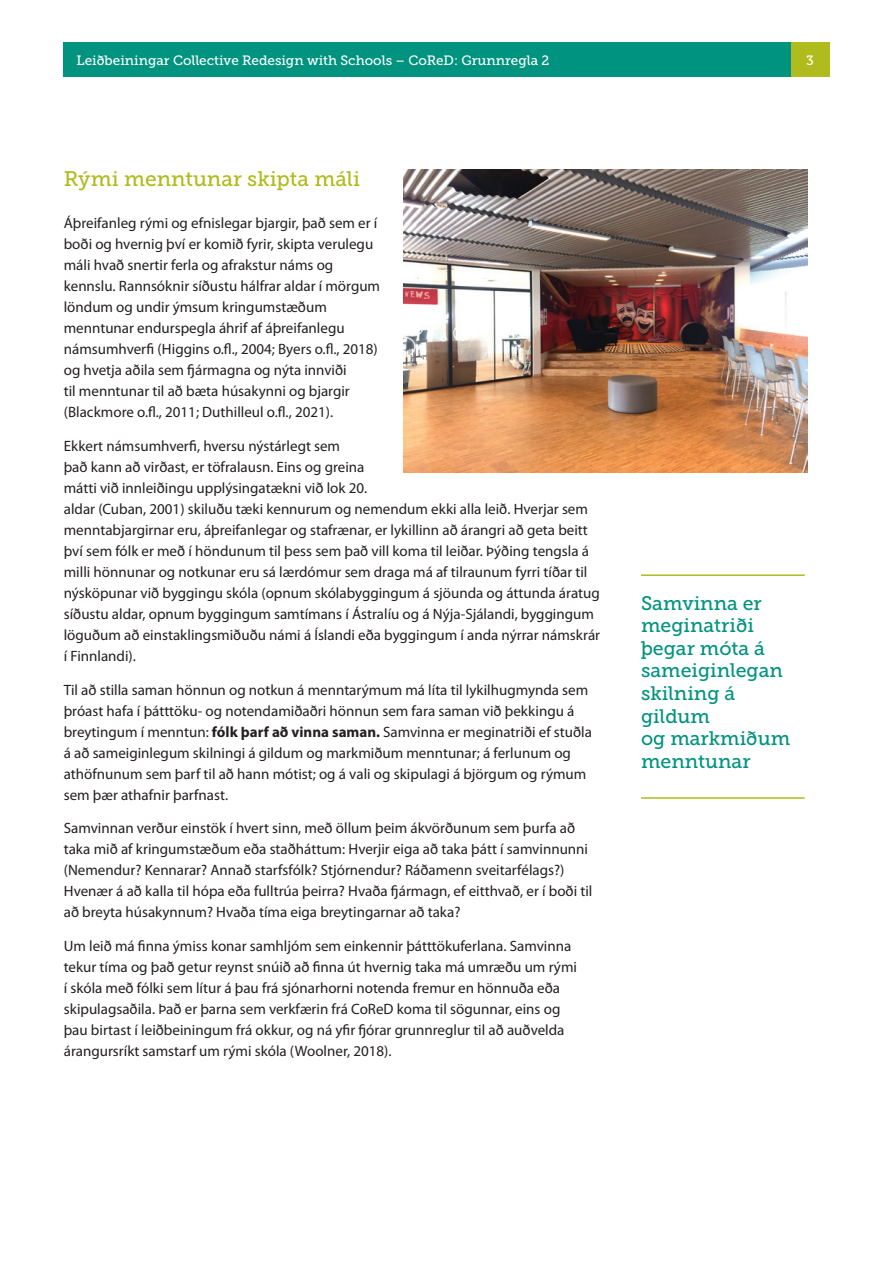
<style>
.page{position:relative;width:893px;height:1263px;background:#fff}
.page>*{position:absolute;margin:0;border:0;box-sizing:border-box;transform-origin:0 0}
.t1{font:21px "Museo Slab 500";color:#b0bb1d}
.t2{font:19.5px/22.5px "Museo Slab 500";color:#00937f}
.t3{font:15px/21px "Myriad Pro";color:#231f20}
.t4{font:13.5px "Museo Slab 500";color:#fff}
.s1{font-weight:700}
</style>
<div class="page">
<div style="left:64px;top:43px;width:744px;height:34px;background:#00937f"></div>
<div style="left:791px;top:43px;width:38px;height:34px;background:#b0bb1d"></div>
<img style="left:404px;top:169px;width:404px;height:303px">
<hr style="left:641px;top:574px;width:164px;height:2px;background:#b0bb1d">
<hr style="left:641px;top:797px;width:164px;height:2px;background:#b0bb1d">
<p class="t4" style="left:77px;top:52px;width:474px">Leiðbeiningar Collective Redesign with Schools – CoReD: Grunnregla 2</p>
<p class="t4" style="left:806px;top:52px;width:9px">3</p>
<h1 class="t1" style="left:64px;top:167px;width:298px">Rými menntunar skipta máli</h1>
<p class="t3" style="left:64px;top:213px;width:318px">Áþreifanleg rými og efnislegar bjargir, það sem er í boði og hvernig því er komið fyrir, skipta verulegu máli hvað snertir ferla og afrakstur náms og kennslu. Rannsóknir síðustu hálfrar aldar í mörgum löndum og undir ýmsum kringumstæðum menntunar endurspegla áhrif af áþreifanlegu námsumhverfi (Higgins o.fl., 2004; Byers o.fl., 2018) og hvetja aðila sem fjármagna og nýta innviði<br>til menntunar til að bæta húsakynni og bjargir (Blackmore o.fl., 2011; Duthilleul o.fl., 2021).</p>
<p class="t3" style="left:64px;top:436px;width:538px">Ekkert námsumhverfi, hversu nýstárlegt sem<br>það kann að virðast, er töfralausn. Eins og greina<br>mátti við innleiðingu upplýsingatækni við lok 20.<br>aldar (Cuban, 2001) skiluðu tæki kennurum og nemendum ekki alla leið. Hverjar sem menntabjargirnar eru, áþreifanlegar og stafrænar, er lykillinn að árangri að geta beitt því sem fólk er með í höndunum til þess sem það vill koma til leiðar. Þýðing tengsla á milli hönnunar og notkunar eru sá lærdómur sem draga má af tilraunum fyrri tíðar til nýsköpunar við byggingu skóla (opnum skólabyggingum á sjöunda og áttunda áratug síðustu aldar, opnum byggingum samtímans í Ástralíu og á Nýja-Sjálandi, byggingum löguðum að einstaklingsmiðuðu námi á Íslandi eða byggingum í anda nýrrar námskrár í Finnlandi).</p>
<p class="t3" style="left:64px;top:679px;width:530px">Til að stilla saman hönnun og notkun á menntarýmum má líta til lykilhugmynda sem þróast hafa í þátttöku- og notendamiðaðri hönnun sem fara saman við þekkingu á breytingum í menntun: <span class="s1">fólk þarf að vinna saman.</span> Samvinna er meginatriði ef stuðla á að sameiginlegum skilningi á gildum og markmiðum menntunar; á ferlunum og athöfnunum sem þarf til að hann mótist; og á vali og skipulagi á björgum og rýmum sem þær athafnir þarfnast.</p>
<p class="t3" style="left:64px;top:818px;width:530px">Samvinnan verður einstök í hvert sinn, með öllum þeim ákvörðunum sem þurfa að taka mið af kringumstæðum eða staðháttum: Hverjir eiga að taka þátt í samvinnunni (Nemendur? Kennarar? Annað starfsfólk? Stjórnendur? Ráðamenn sveitarfélags?)<br>Hvenær á að kalla til hópa eða fulltrúa þeirra? Hvaða fjármagn, ef eitthvað, er í boði til að breyta húsakynnum? Hvaða tíma eiga breytingarnar að taka?</p>
<p class="t3" style="left:64px;top:936px;width:515px">Um leið má finna ýmiss konar samhljóm sem einkennir þátttökuferlana. Samvinna tekur tíma og það getur reynst snúið að finna út hvernig taka má umræðu um rými í skóla með fólki sem lítur á þau frá sjónarhorni notenda fremur en hönnuða eða skipulagsaðila. Það er þarna sem verkfærin frá CoReD koma til sögunnar, eins og þau birtast í leiðbeiningum frá okkur, og ná yfir fjórar grunnreglur til að auðvelda árangursríkt samstarf um rými skóla (Woolner, 2018).</p>
<h2 class="t2" style="left:641px;top:592px;width:151px">Samvinna er meginatriði þegar móta á sameiginlegan skilning á gildum<br>og markmiðum menntunar</h2>
</div>
